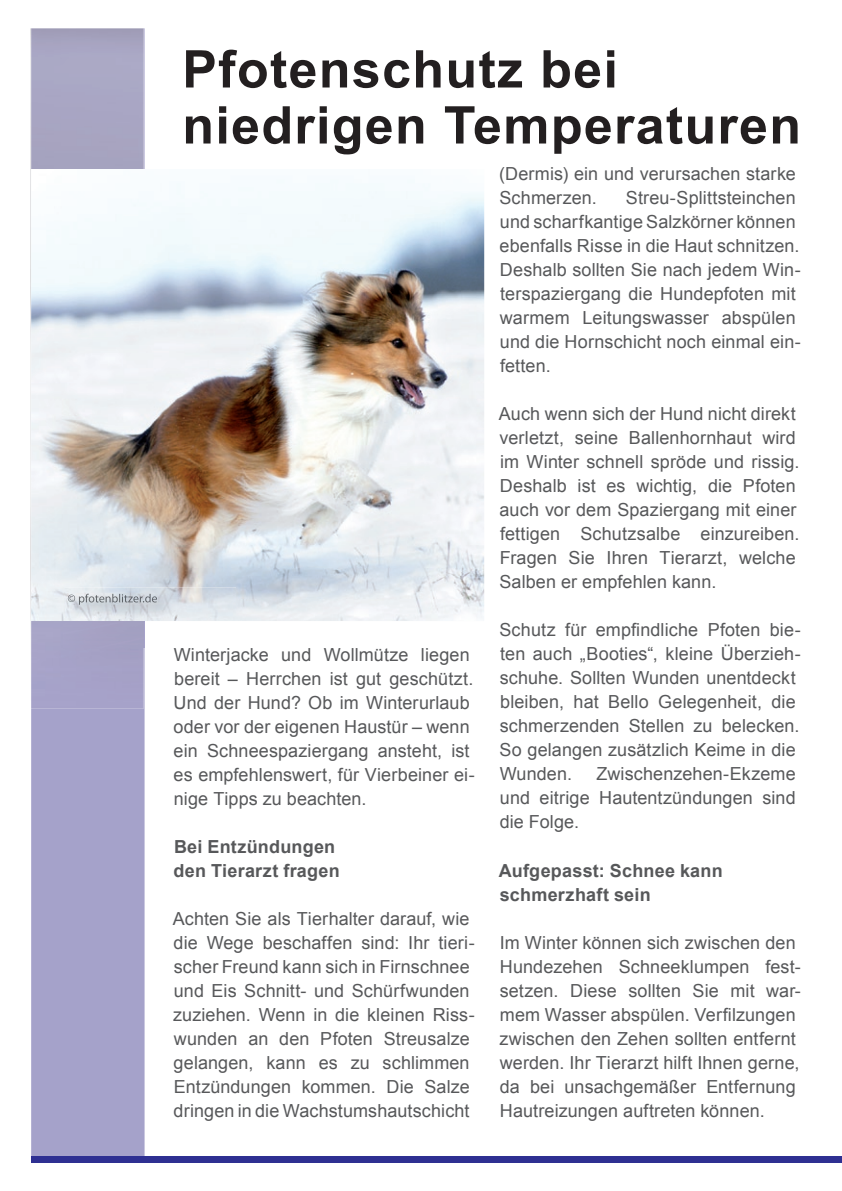
<style>
.page{position:relative;width:842px;height:1191px;background:#fff}
.page>*{position:absolute;margin:0;border:0;box-sizing:border-box;transform-origin:0 0}
.t1{font:700 52px/56px "Arial";letter-spacing:.025em;color:#231f20}
.t2{font:18px/24px "Arial";letter-spacing:.005em;color:#57585a}
.t3{font:700 18px/24px "Arial";letter-spacing:.015em;color:#57585a}
</style>
<div class="page">
<div style="left:31px;top:28px;width:114px;height:1129px;background:#a5a2ca"></div>
<div style="left:31px;top:1157px;width:811px;height:6px;background:#2e3092"></div>
<div style="left:31px;top:28px;width:113px;height:680px;background:#a8a4c5"></div>
<img style="left:31px;top:169px;width:453px;height:452px">
<img style="left:64px;top:587px;width:172px;height:60px">
<svg style="left:144px;top:621px;width:1px;height:26px"></svg>
<img style="left:68px;top:593px;width:89px;height:12px">
<h1 class="t1" style="left:182px;top:43px;width:620px">Pfotenschutz bei niedrigen Temperaturen</h1>
<p class="t2" style="left:174px;top:642px;width:303px">Winterjacke und Wollmütze liegen bereit – Herrchen ist gut geschützt.<br>Und der Hund? Ob im Winterurlaub oder vor der eigenen Haustür – wenn ein Schneespaziergang ansteht, ist es empfehlenswert, für Vierbeiner ei&shy;nige Tipps zu beachten.</p>
<p class="t3" style="left:173px;top:835px;width:168px">Bei Entzündungen den Tierarzt fragen</p>
<p class="t2" style="left:173px;top:906px;width:303px">Achten Sie als Tierhalter darauf, wie die Wege beschaffen sind: Ihr tieri&shy;scher Freund kann sich in Firnschnee und Eis Schnitt- und Schürfwunden zuziehen. Wenn in die kleinen Riss&shy;wunden an den Pfoten Streusalze gelangen, kann es zu schlimmen Entzündungen kommen. Die Salze dringen in die Wachstumshautschicht</p>
<p class="t2" style="left:499px;top:162px;width:298px">(Dermis) ein und verursachen starke<br>Schmerzen.</p>
<p class="t2" style="left:500px;top:186px;width:303px;text-indent:126px">Streu-Splittsteinchen und scharfkantige Salzkörner können ebenfalls Risse in die Haut schnitzen.<br>Deshalb sollten Sie nach jedem Win&shy;terspaziergang die Hundepfoten mit warmem Leitungswasser abspülen und die Hornschicht noch einmal ein&shy;fetten.</p>
<p class="t2" style="left:499px;top:402px;width:302px">Auch wenn sich der Hund nicht direkt verletzt, seine Ballenhornhaut wird im Winter schnell spröde und rissig.<br>Deshalb ist es wichtig, die Pfoten auch vor dem Spaziergang mit einer fettigen Schutzsalbe einzureiben.<br>Fragen Sie Ihren Tierarzt, welche Salben er empfehlen kann.</p>
<p class="t2" style="left:499px;top:618px;width:303px">Schutz für empfindliche Pfoten bie&shy;ten auch „Booties“, kleine Überzieh&shy;schuhe. Sollten Wunden unentdeckt bleiben, hat Bello Gelegenheit, die schmerzenden Stellen zu belecken.<br>So gelangen zusätzlich Keime in die<br>Wunden.</p>
<p class="t2" style="left:500px;top:762px;width:298px;text-align:justify;text-indent:97px">Zwischenzehen-Ekzeme und eitrige Hautentzündungen sind die Folge.</p>
<p class="t3" style="left:499px;top:858px;width:225px">Aufgepasst: Schnee kann schmerzhaft sein</p>
<p class="t2" style="left:499px;top:930px;width:303px">Im Winter können sich zwischen den Hundezehen Schneeklumpen fest&shy;setzen. Diese sollten Sie mit war&shy;mem Wasser abspülen. Verfilzungen zwischen den Zehen sollten entfernt werden. Ihr Tierarzt hilft Ihnen gerne, da bei unsachgemäßer Entfernung Hautreizungen auftreten können.</p>
</div>
